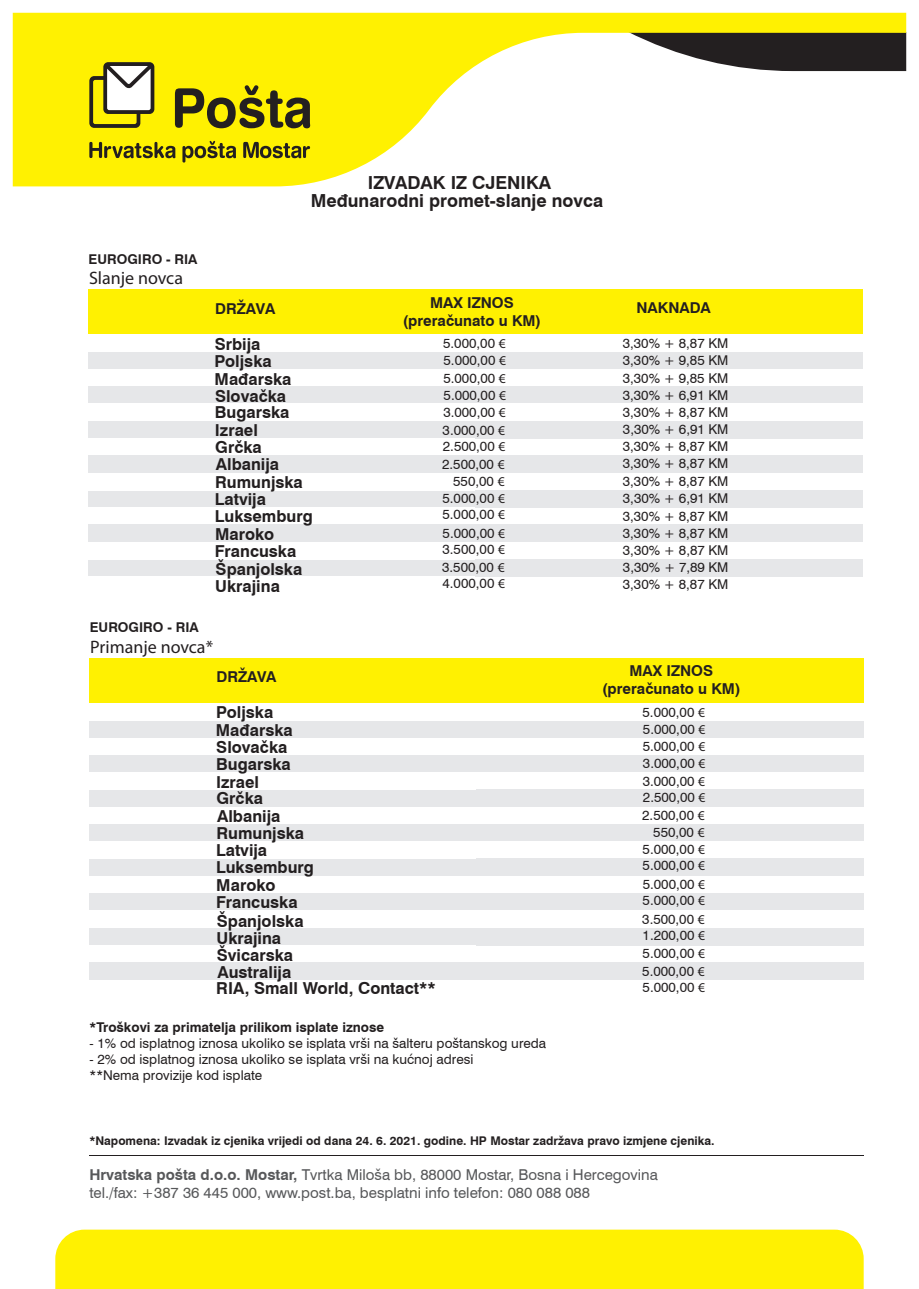
<style>
.page{position:relative;width:919px;height:1289px;background:#fff}
.page>*{position:absolute;margin:0;border:0;box-sizing:border-box;transform-origin:0 0}
.t1{font:700 18px "Swiss 721 BT";color:#231f20}
.t2{font:18px "Myriad Pro";color:#231f20}
.t3{font:700 16.5px/17.1px "Swiss 721 BT";color:#231f20}
.t4{font:15px/18px "Swiss 721 BT";color:#57585a}
.t5{font:700 15px/18px "Swiss 721 BT";color:#231f20;text-align:center}
.t6{font:13.5px/17.1px "Swiss 721 BT";color:#231f20}
.t7{font:700 13.5px "Swiss 721 BT";color:#231f20}
.t8{font:700 12px "Swiss 721 BT";color:#231f20}
.s1{font-family:"Myriad Pro"}
.s2{font-weight:700}
</style>
<div class="page">
<svg style="left:13px;top:13px;width:893px;height:173px"></svg>
<svg style="left:89px;top:141px;width:221px;height:21px"></svg>
<svg style="left:175px;top:85px;width:135px;height:43px"></svg>
<svg style="left:89px;top:62px;width:65px;height:66px"></svg>
<div style="left:89px;top:658px;width:387px;height:45px;background:#fff101"></div>
<div style="left:476px;top:658px;width:387px;height:45px;background:#fff101"></div>
<div style="left:89px;top:720px;width:387px;height:18px;background:#e6e7e9"></div>
<div style="left:476px;top:720px;width:387px;height:18px;background:#e6e7e9"></div>
<div style="left:89px;top:755px;width:387px;height:17px;background:#e6e7e9"></div>
<div style="left:476px;top:755px;width:387px;height:17px;background:#e6e7e9"></div>
<div style="left:55px;top:1229px;width:808px;height:59px;background:#fff101"></div>
<hr style="left:89px;top:1154px;width:774px;height:1px;background:#231f20">
<div style="left:89px;top:789px;width:387px;height:18px;background:#e6e7e9"></div>
<div style="left:89px;top:824px;width:387px;height:17px;background:#e6e7e9"></div>
<div style="left:476px;top:824px;width:387px;height:17px;background:#e6e7e9"></div>
<div style="left:476px;top:789px;width:387px;height:18px;background:#e6e7e9"></div>
<div style="left:89px;top:858px;width:387px;height:18px;background:#e6e7e9"></div>
<div style="left:89px;top:893px;width:387px;height:17px;background:#e6e7e9"></div>
<div style="left:476px;top:893px;width:387px;height:17px;background:#e6e7e9"></div>
<div style="left:476px;top:858px;width:387px;height:18px;background:#e6e7e9"></div>
<div style="left:89px;top:927px;width:387px;height:18px;background:#e6e7e9"></div>
<div style="left:89px;top:962px;width:387px;height:17px;background:#e6e7e9"></div>
<div style="left:476px;top:962px;width:387px;height:17px;background:#e6e7e9"></div>
<div style="left:476px;top:927px;width:387px;height:18px;background:#e6e7e9"></div>
<div style="left:88px;top:289px;width:387px;height:45px;background:#fff101"></div>
<div style="left:475px;top:289px;width:387px;height:45px;background:#fff101"></div>
<div style="left:88px;top:352px;width:387px;height:17px;background:#e6e7e9"></div>
<div style="left:475px;top:352px;width:387px;height:17px;background:#e6e7e9"></div>
<div style="left:88px;top:386px;width:387px;height:18px;background:#e6e7e9"></div>
<div style="left:475px;top:386px;width:387px;height:18px;background:#e6e7e9"></div>
<div style="left:88px;top:421px;width:387px;height:17px;background:#e6e7e9"></div>
<div style="left:88px;top:455px;width:387px;height:18px;background:#e6e7e9"></div>
<div style="left:475px;top:455px;width:387px;height:18px;background:#e6e7e9"></div>
<div style="left:475px;top:421px;width:387px;height:17px;background:#e6e7e9"></div>
<div style="left:88px;top:490px;width:387px;height:17px;background:#e6e7e9"></div>
<div style="left:88px;top:524px;width:387px;height:18px;background:#e6e7e9"></div>
<div style="left:475px;top:524px;width:387px;height:18px;background:#e6e7e9"></div>
<div style="left:475px;top:490px;width:387px;height:17px;background:#e6e7e9"></div>
<div style="left:88px;top:559px;width:387px;height:17px;background:#e6e7e9"></div>
<div style="left:475px;top:559px;width:387px;height:17px;background:#e6e7e9"></div>
<h1 class="t1" style="left:368px;top:171px;width:184px">IZVADAK IZ CJENIKA</h1>
<h1 class="t1" style="left:311px;top:190px;width:294px">Međunarodni promet-slanje novca</h1>
<p class="t7" style="left:89px;top:251px;width:110px">EUROGIRO - RIA</p>
<h1 class="t2" style="left:89px;top:267px;width:95px">Slanje novca</h1>
<p class="t7" style="left:90px;top:619px;width:110px">EUROGIRO - RIA</p>
<p class="t5" style="left:215px;top:299px;width:62px">DRŽAVA</p>
<p class="t5" style="left:402px;top:293px;width:140px">MAX IZNOS (preračunato u KM)</p>
<p class="t3" style="left:215px;top:335px;width:47px">Srbija</p>
<p class="t3" style="left:214px;top:352px;width:59px">Poljska</p>
<p class="t3" style="left:215px;top:370px;width:78px">Mađarska<br>Slovačka<br>Bugarska</p>
<p class="t3" style="left:215px;top:421px;width:99px">Izrael<br>Grčka<br>Albanija<br>Rumunjska<br>Latvija<br>Luksemburg<br>Maroko<br>Francuska<br>Španjolska<br>Ukrajina</p>
<p class="t6" style="left:443px;top:334px;width:64px">5.000,00 <span class="s1">€</span></p>
<p class="t6" style="left:443px;top:351px;width:64px;text-align:justify">5.000,00 <span class="s1">€ </span>5.000,00 <span class="s1">€ </span>5.000,00 <span class="s1">€</span></p>
<p class="t6" style="left:442px;top:422px;width:64px;line-height:15.9px">3.000,00 <span class="s1">€<br></span>2.500,00 <span class="s1">€</span></p>
<p class="t6" style="left:442px;top:456px;width:64px;line-height:16.5px;text-align:right">2.500,00 <span class="s1">€<br></span>550,00 <span class="s1">€<br></span>5.000,00 <span class="s1">€<br></span>5.000,00 <span class="s1">€</span></p>
<p class="t6" style="left:442px;top:524px;width:64px;line-height:15.9px">5.000,00 <span class="s1">€<br></span>3.500,00 <span class="s1">€</span></p>
<p class="t6" style="left:442px;top:559px;width:64px;line-height:15.9px">3.500,00 <span class="s1">€<br></span>4.000,00 <span class="s1">€</span></p>
<p class="t6" style="left:443px;top:403px;width:64px">3.000,00 <span class="s1">€</span></p>
<h1 class="t2" style="left:90px;top:635px;width:124px">Primanje novca*</h1>
<p class="t5" style="left:636px;top:299px;width:76px">NAKNADA</p>
<p class="t6" style="left:622px;top:335px;width:107px">3,30% + 8,87 KM</p>
<p class="t6" style="left:622px;top:352px;width:107px;text-align:justify">3,30% + 9,85 KM 3,30% + 9,85 KM 3,30% + 6,91 KM 3,30% + 8,87 KM 3,30% + 6,91 KM 3,30% + 8,87 KM 3,30% + 8,87 KM</p>
<p class="t6" style="left:622px;top:473px;width:107px;text-align:justify">3,30% + 8,87 KM 3,30% + 6,91 KM 3,30% + 8,87 KM 3,30% + 8,87 KM 3,30% + 8,87 KM 3,30% + 7,89 KM 3,30% + 8,87 KM</p>
<p class="t5" style="left:216px;top:667px;width:62px">DRŽAVA</p>
<p class="t5" style="left:602px;top:661px;width:140px">MAX IZNOS (preračunato u KM)</p>
<p class="t3" style="left:216px;top:703px;width:59px">Poljska</p>
<p class="t6" style="left:642px;top:703px;width:64px">5.000,00 <span class="s1">€</span></p>
<p class="t3" style="left:216px;top:721px;width:78px">Mađarska<br>Slovačka<br>Bugarska</p>
<p class="t3" style="left:216px;top:773px;width:221px">Izrael<br>Grčka<br>Albanija<br>Rumunjska<br>Latvija<br>Luksemburg<br>Maroko<br>Francuska<br>Španjolska<br>Ukrajina<br>Švicarska<br>Australija<br>RIA, Small World, Contact**</p>
<p class="t6" style="left:642px;top:720px;width:64px;line-height:17.5px;text-align:justify">5.000,00 <span class="s1">€ </span>5.000,00 <span class="s1">€ </span>3.000,00 <span class="s1">€ </span>3.000,00 <span class="s1">€</span></p>
<p class="t6" style="left:642px;top:788px;width:65px;line-height:18.1px">2.500,00 <span class="s1">€<br></span>2.500,00 <span class="s1">€</span></p>
<p class="t6" style="left:642px;top:823px;width:64px;line-height:16.5px;text-align:justify;text-indent:11px">550,00 <span class="s1">€ </span>5.000,00 <span class="s1">€ </span>5.000,00 <span class="s1">€</span></p>
<p class="t6" style="left:642px;top:876px;width:64px;line-height:15.9px">5.000,00 <span class="s1">€<br></span>5.000,00 <span class="s1">€</span></p>
<p class="t6" style="left:642px;top:910px;width:64px;line-height:15.9px">3.500,00 <span class="s1">€<br></span>1.200,00 <span class="s1">€</span></p>
<p class="t6" style="left:642px;top:944px;width:64px;line-height:17.9px">5.000,00 <span class="s1">€<br></span>5.000,00 <span class="s1">€</span></p>
<p class="t6" style="left:642px;top:978px;width:64px">5.000,00 <span class="s1">€</span></p>
<p class="t7" style="left:90px;top:1018px;width:296px">*Troškovi za primatelja prilikom isplate iznose</p>
<p class="t6" style="left:90px;top:1034px;width:458px">- 1% od isplatnog iznosa ukoliko se isplata vrši na šalteru poštanskog ureda</p>
<p class="t6" style="left:90px;top:1051px;width:385px;line-height:16.2px">- 2% od isplatnog iznosa ukoliko se isplata vrši na kućnoj adresi **Nema provizije kod isplate</p>
<p class="t8" style="left:89px;top:1133px;width:626px">*Napomena: Izvadak iz cjenika vrijedi od dana 24. 6. 2021. godine. HP Mostar zadržava pravo izmjene cjenika.</p>
<p class="t4" style="left:89px;top:1165px;width:570px"><span class="s2">Hrvatska pošta d.o.o. Mostar,</span> Tvrtka Miloša bb, 88000 Mostar, Bosna i Hercegovina tel./fax: +387 36 445 000, www.post.ba, besplatni info telefon: 080 088 088</p>
</div>
